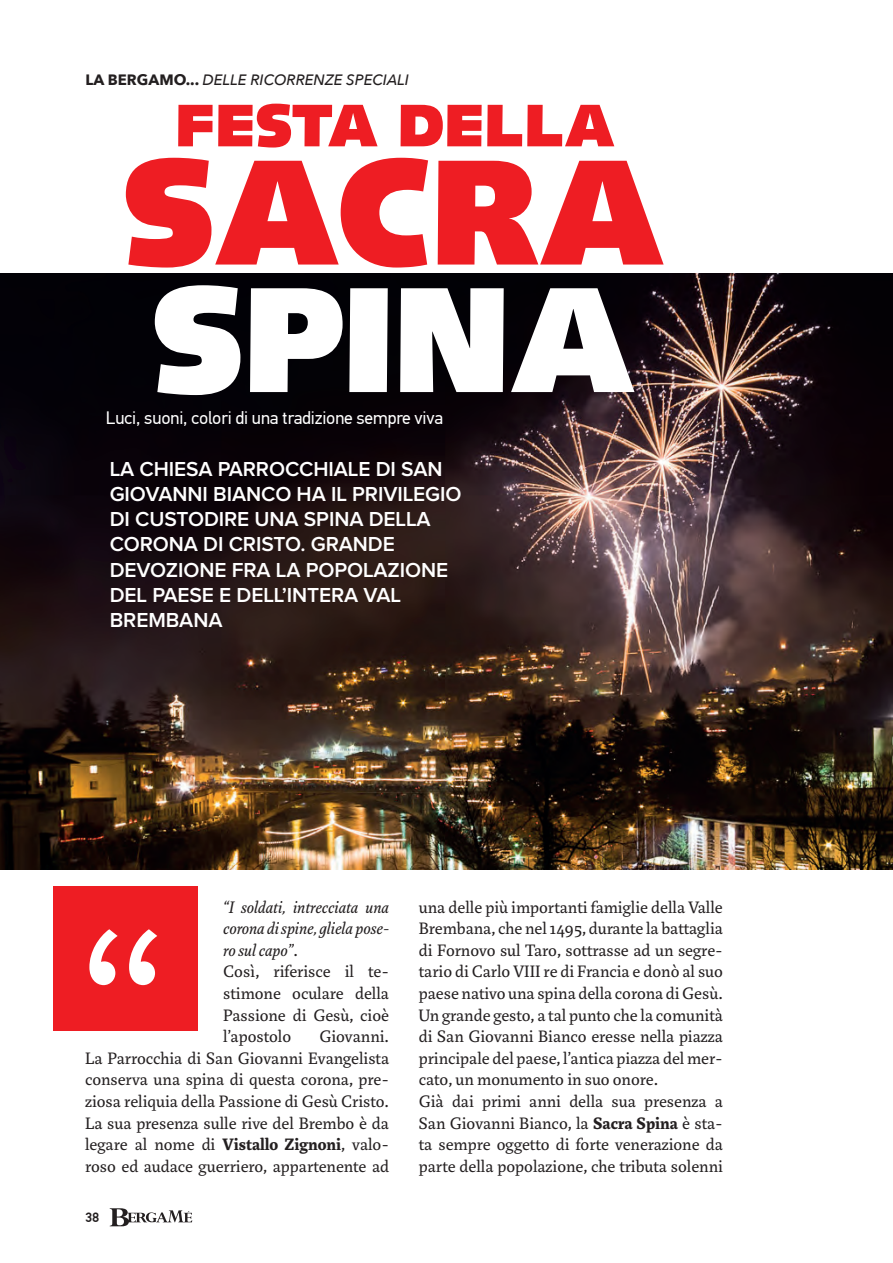
<style>
.page{position:relative;width:893px;height:1263px;background:#fff}
.page>*{position:absolute;margin:0;border:0;box-sizing:border-box;transform-origin:0 0}
.t1{font:900 150px "Syntax";color:#ee1d23}
.t2{font:900 150px "Syntax";color:#fff}
.t3{font:900 60px "Syntax";color:#ee1d23}
.t4{font:600 21px/25.2px "Proxima Nova";letter-spacing:-.005em;color:#fff}
.t5{font:18px/21.6px "Marat Pro";color:#231f20}
.t6{font:18px "PF Din Text Pro";letter-spacing:-.01em;color:#fff}
.t7{font:italic 500 15px "Avenir Next";color:#231f20}
.t8{font:500 13.5px "PF Din Text Pro";color:#231f20}
.s1{font-weight:700;font-style:normal}
.s2{font-style:italic}
.s3{font-weight:700}
</style>
<div class="page">
<img style="left:0;top:273px;width:893px;height:596px">
<svg style="left:110px;top:1208px;width:82px;height:18px"></svg>
<div style="left:53px;top:886px;width:145px;height:144px;background:#ee1d23"></div>
<svg style="left:89px;top:929px;width:68px;height:56px"></svg>
<p class="t7" style="left:86px;top:67px;width:325px"><span class="s1">LA BERGAMO...</span> DELLE RICORRENZE SPECIALI</p>
<h2 class="t3" style="left:176px;top:90px;width:441px">FESTA DELLA</h2>
<h1 class="t1" style="left:123px;top:123px;width:543px">SACRA</h1>
<h1 class="t2" style="left:152px;top:251px;width:485px">SPINA</h1>
<p class="t6" style="left:106px;top:407px;width:339px">Luci, suoni, colori di una tradizione sempre viva</p>
<p class="t4" style="left:110px;top:457px;width:353px">LA CHIESA PARROCCHIALE DI SAN<br>GIOVANNI BIANCO HA IL PRIVILEGIO<br>DI CUSTODIRE UNA SPINA DELLA<br>CORONA DI CRISTO. GRANDE<br>DEVOZIONE FRA LA POPOLAZIONE<br>DEL PAESE E DELL’INTERA VAL<br>BREMBANA</p>
<p class="t5" style="left:223px;top:896px;width:167px"><span class="s2">“I soldati, intrecciata una corona di spine, gliela pose&shy;ro sul capo”</span>.<br>Così, riferisce il te&shy;stimone oculare della<br>Passione di Gesù, cioè l’apostolo</p>
<p class="t5" style="left:85px;top:1026px;width:306px;text-align:justify;text-indent:234px">Giovanni.<br>La Parrocchia di San Giovanni Evangelista conserva una spina di questa corona, pre&shy;ziosa reliquia della Passione di Gesù Cristo.<br>La sua presenza sulle rive del Brembo è da legare al nome di <span class="s3">Vistallo Zignoni</span>, valo&shy;roso ed audace guerriero, appartenente ad</p>
<p class="t8" style="left:85px;top:1209px;width:16px">38</p>
<p class="t5" style="left:419px;top:896px;width:306px">una delle più importanti famiglie della Valle Brembana, che nel 1495, durante la battaglia di Fornovo sul Taro, sottrasse ad un segre&shy;tario di Carlo VIII re di Francia e donò al suo paese nativo una spina della corona di Gesù.<br>Un grande gesto, a tal punto che la comunità di San Giovanni Bianco eresse nella piazza principale del paese, l’antica piazza del mer&shy;cato, un monumento in suo onore.<br>Già dai primi anni della sua presenza a San Giovanni Bianco, la <span class="s3">Sacra Spina</span> è sta&shy;ta sempre oggetto di forte venerazione da parte della popolazione, che tributa solenni</p>
</div>
